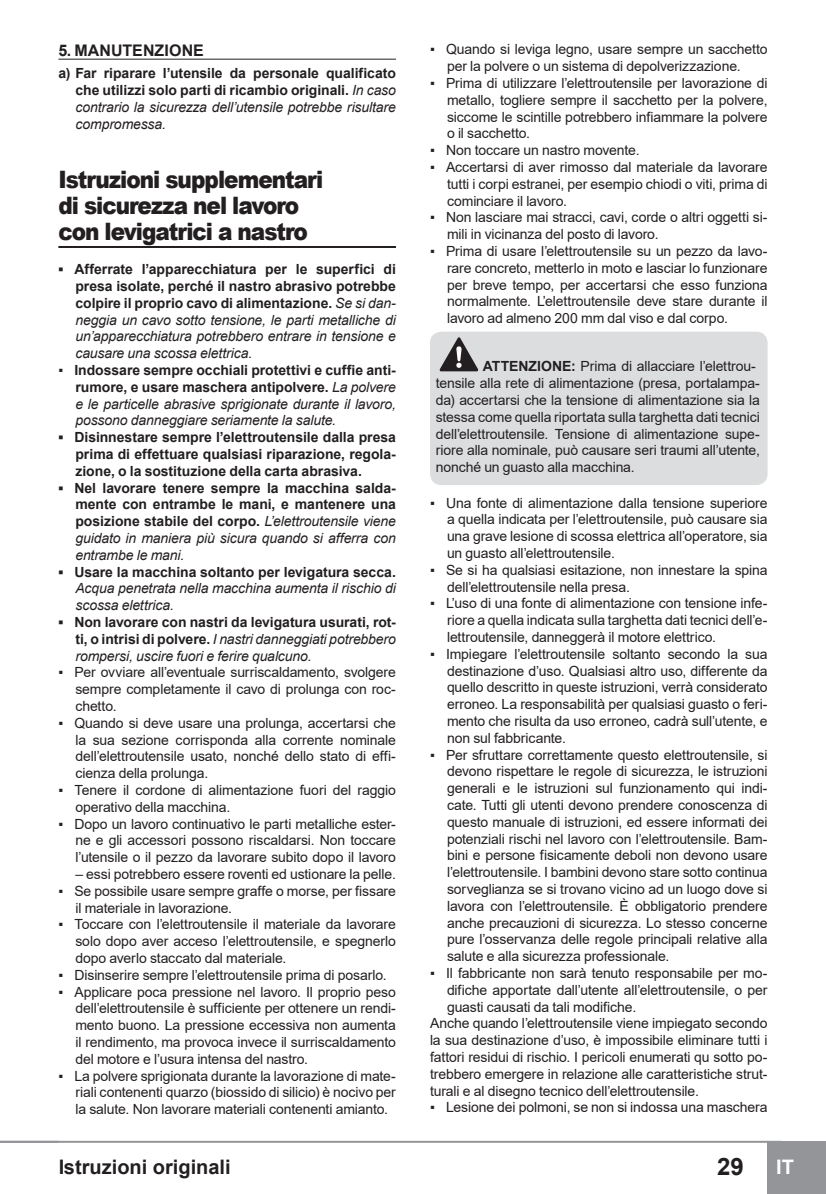
<style>
.page{position:relative;width:826px;height:1194px;background:#fff}
.page>*{position:absolute;margin:0;border:0;box-sizing:border-box;transform-origin:0 0}
.Big_Title{font:900 24px/26px "Arial";letter-spacing:-.045em;color:#231f20;scale:.9 1}
.t1{font:700 24px "Arial";color:#231f20}
.t2{font:700 20px "Arial";color:#231f20}
.t3{font:700 20px "Arial";color:#fff}
.title-underline{font:700 16px "Arial";color:#231f20}
.bullets{font:14px/16.8px "Arial";letter-spacing:-.01em;color:#231f20;text-align:justify}
.bullets-2{font:italic 14px/16.8px "Arial";letter-spacing:-.01em;color:#231f20;text-align:justify}
.bullets-3{font:700 14px/16.8px "Arial";letter-spacing:-.005em;color:#231f20;text-align:justify}
.bullets-letter{font:700 14px/16.8px "Arial";letter-spacing:-.005em;color:#231f20;text-align:justify}
.s1{font-weight:400;font-style:italic}
.s2{font-weight:700;font-style:normal}
.s3{font-style:normal}
.s4{font-weight:700}
</style>
<div class="page">
<div style="left:767px;top:1141px;width:58px;height:53px;background:#939598"></div>
<hr style="left:0;top:1141px;width:781px;height:2px;background:#939598">
<hr style="left:58px;top:59px;width:338px;height:1px;background:#231f20">
<hr style="left:58px;top:246px;width:338px;height:2px;background:#231f20">
<div style="left:430px;top:332px;width:337px;height:153px;background:#dcdddf;border-radius:11px"></div>
<svg style="left:439px;top:337px;width:39px;height:34px"></svg>
<p class="title-underline" style="left:58px;top:39px;width:147px">5. MANUTENZIONE</p>
<p class="bullets-letter" style="left:75px;top:65px;width:322px;text-indent:-17px">a) Far riparare l’utensile da personale qualificato che utilizzi solo parti di ricambio originali. <span class="s1">In caso contrario la sicurezza dell’utensile potrebbe risultare compromessa.</span></p>
<p class="Big_Title" style="left:58px;top:166px;width:296px">Istruzioni supplementari di sicurezza nel lavoro con levigatrici a nastro</p>
<p class="bullets-2" style="left:75px;top:261px;width:322px;text-indent:-17px"><span class="s2">▪ Afferrate l’apparecchiatura per le superfici di presa isolate, perché il nastro abrasivo potrebbe colpire il proprio cavo di alimentazione.</span> Se si dan&shy;neggia un cavo sotto tensione, le parti metalliche di un’apparecchiatura potrebbero entrare in tensione e causare una scossa elettrica.</p>
<p class="bullets-2" style="left:75px;top:362px;width:322px;text-indent:-17px"><span class="s3">▪</span> <span class="s2">Indossare sempre occhiali protettivi e cuffie anti&shy;rumore, e usare maschera antipolvere.</span> La polvere e le particelle abrasive sprigionate durante il lavoro, possono danneggiare seriamente la salute.</p>
<p class="bullets-3" style="left:75px;top:429px;width:322px;text-indent:-17px">▪ Disinnestare sempre l’elettroutensile dalla presa prima di effettuare qualsiasi riparazione, regola&shy;zione, o la sostituzione della carta abrasiva.</p>
<p class="bullets-3" style="left:75px;top:479px;width:322px;text-indent:-17px">▪ Nel lavorare tenere sempre la macchina salda&shy;mente con entrambe le mani, e mantenere una posizione stabile del corpo. <span class="s1">L’elettroutensile viene guidato in maniera più sicura quando si afferra con entrambe le mani.</span></p>
<p class="bullets-2" style="left:75px;top:563px;width:322px;text-indent:-17px"><span class="s2">▪ Usare la macchina soltanto per levigatura secca.<br></span>Acqua penetrata nella macchina aumenta il rischio di scossa elettrica.</p>
<p class="bullets-3" style="left:75px;top:614px;width:322px;text-indent:-17px">▪ Non lavorare con nastri da levigatura usurati, rot&shy;ti, o intrisi di polvere. <span class="s1">I nastri danneggiati potrebbero rompersi, uscire fuori e ferire qualcuno.</span></p>
<p class="bullets" style="left:75px;top:664px;width:322px;text-indent:-17px">▪ Per ovviare all’eventuale surriscaldamento, svolgere sempre completamente il cavo di prolunga con roc&shy;chetto.</p>
<p class="bullets" style="left:75px;top:714px;width:322px;text-indent:-17px">▪ Quando si deve usare una prolunga, accertarsi che la sua sezione corrisponda alla corrente nominale dell’elettroutensile usato, nonché dello stato di effi&shy;cienza della prolunga.</p>
<p class="bullets" style="left:75px;top:781px;width:322px;text-indent:-17px">▪ Tenere il cordone di alimentazione fuori del raggio operativo della macchina.</p>
<p class="bullets" style="left:75px;top:815px;width:322px;text-indent:-17px">▪ Dopo un lavoro continuativo le parti metalliche ester&shy;ne e gli accessori possono riscaldarsi. Non toccare l’utensile o il pezzo da lavorare subito dopo il lavoro</p>
<p class="bullets" style="left:75px;top:865px;width:322px">– essi potrebbero essere roventi ed ustionare la pelle.</p>
<p class="bullets" style="left:75px;top:882px;width:322px;text-indent:-17px">▪ Se possibile usare sempre graffe o morse, per fissare il materiale in lavorazione.</p>
<p class="bullets" style="left:75px;top:916px;width:322px;text-indent:-17px">▪ Toccare con l’elettroutensile il materiale da lavorare solo dopo aver acceso l’elettroutensile, e spegnerlo dopo averlo staccato dal materiale.</p>
<p class="bullets" style="left:58px;top:966px;width:330px">▪ Disinserire sempre l’elettroutensile prima di posarlo.</p>
<p class="bullets" style="left:75px;top:983px;width:322px;text-indent:-17px">▪ Applicare poca pressione nel lavoro. Il proprio peso dell’elettroutensile è sufficiente per ottenere un rendi&shy;mento buono. La pressione eccessiva non aumenta il rendimento, ma provoca invece il surriscaldamento del motore e l’usura intensa del nastro.</p>
<p class="bullets" style="left:75px;top:1067px;width:322px;text-indent:-17px">▪ La polvere sprigionata durante la lavorazione di mate&shy;riali contenenti quarzo (biossido di silicio) è nocivo per la salute. Non lavorare materiali contenenti amianto.</p>
<p class="bullets" style="left:447px;top:41px;width:322px;text-indent:-17px">▪ Quando si leviga legno, usare sempre un sacchetto per la polvere o un sistema di depolverizzazione.</p>
<p class="bullets" style="left:447px;top:75px;width:322px;text-indent:-17px">▪ Prima di utilizzare l’elettroutensile per lavorazione di metallo, togliere sempre il sacchetto per la polvere, siccome le scintille potrebbero infiammare la polvere o il sacchetto.</p>
<p class="bullets" style="left:430px;top:142px;width:211px">▪ Non toccare un nastro movente.</p>
<p class="bullets" style="left:447px;top:159px;width:322px;text-indent:-17px">▪ Accertarsi di aver rimosso dal materiale da lavorare tutti i corpi estranei, per esempio chiodi o viti, prima di cominciare il lavoro.</p>
<p class="bullets" style="left:447px;top:209px;width:322px;text-indent:-17px">▪ Non lasciare mai stracci, cavi, corde o altri oggetti si&shy;mili in vicinanza del posto di lavoro.</p>
<p class="bullets" style="left:447px;top:243px;width:322px;text-indent:-17px">▪ Prima di usare l’elettroutensile su un pezzo da lavo&shy;rare concreto, metterlo in moto e lasciar lo funzionare per breve tempo, per accertarsi che esso funziona normalmente. L’elettroutensile deve stare durante il lavoro ad almeno 200 mm dal viso e dal corpo.</p>
<p class="bullets" style="left:435px;top:358px;width:326px;text-align:left;text-indent:47px"><span class="s4">ATTENZIONE:</span> Prima di allacciare l’elettrou&shy;tensile alla rete di alimentazione (presa, portalampa&shy;da) accertarsi che la tensione di alimentazione sia la stessa come quella riportata sulla targhetta dati tecnici dell’elettroutensile. Tensione di alimentazione supe&shy;riore alla nominale, può causare seri traumi all’utente, nonché un guasto alla macchina.</p>
<p class="bullets" style="left:447px;top:494px;width:322px;text-indent:-17px">▪ Una fonte di alimentazione dalla tensione superiore a quella indicata per l’elettroutensile, può causare sia una grave lesione di scossa elettrica all’operatore, sia un guasto all’elettroutensile.</p>
<p class="bullets" style="left:447px;top:561px;width:322px;text-indent:-17px">▪ Se si ha qualsiasi esitazione, non innestare la spina dell’elettroutensile nella presa.</p>
<p class="bullets" style="left:447px;top:595px;width:322px;text-indent:-17px">▪ L’uso di una fonte di alimentazione con tensione infe&shy;riore a quella indicata sulla targhetta dati tecnici dell’e&shy;lettroutensile, danneggerà il motore elettrico.</p>
<p class="bullets" style="left:447px;top:645px;width:322px;text-indent:-17px">▪ Impiegare l’elettroutensile soltanto secondo la sua destinazione d’uso. Qualsiasi altro uso, differente da quello descritto in queste istruzioni, verrà considerato erroneo. La responsabilità per qualsiasi guasto o feri&shy;mento che risulta da uso erroneo, cadrà sull’utente, e non sul fabbricante.</p>
<p class="bullets" style="left:447px;top:746px;width:322px;text-indent:-17px">▪ Per sfruttare correttamente questo elettroutensile, si devono rispettare le regole di sicurezza, le istruzioni generali e le istruzioni sul funzionamento qui indi&shy;cate. Tutti gli utenti devono prendere conoscenza di questo manuale di istruzioni, ed essere informati dei potenziali rischi nel lavoro con l’elettroutensile. Bam&shy;bini e persone fisicamente deboli non devono usare l’elettroutensile. I bambini devono stare sotto continua sorveglianza se si trovano vicino ad un luogo dove si lavora con l’elettroutensile. È obbligatorio prendere anche precauzioni di sicurezza. Lo stesso concerne pure l’osservanza delle regole principali relative alla salute e alla sicurezza professionale.</p>
<p class="bullets" style="left:447px;top:965px;width:322px;text-indent:-17px">▪ Il fabbricante non sarà tenuto responsabile per mo&shy;difiche apportate dall’utente all’elettroutensile, o per guasti causati da tali modifiche.</p>
<p class="bullets" style="left:430px;top:1015px;width:339px">Anche quando l’elettroutensile viene impiegato secondo la sua destinazione d’uso, è impossibile eliminare tutti i fattori residui di rischio. I pericoli enumerati qu sotto po&shy;trebbero emergere in relazione alle caratteristiche strut&shy;turali e al disegno tecnico dell’elettroutensile.</p>
<p class="bullets" style="left:430px;top:1099px;width:339px">▪ Lesione dei polmoni, se non si indossa una maschera</p>
<h2 class="t2" style="left:58px;top:1153px;width:174px">Istruzioni originali</h2>
<h1 class="t1" style="left:717px;top:1150px;width:28px">29</h1>
<h2 class="t3" style="left:776px;top:1153px;width:19px">IT</h2>
</div>
